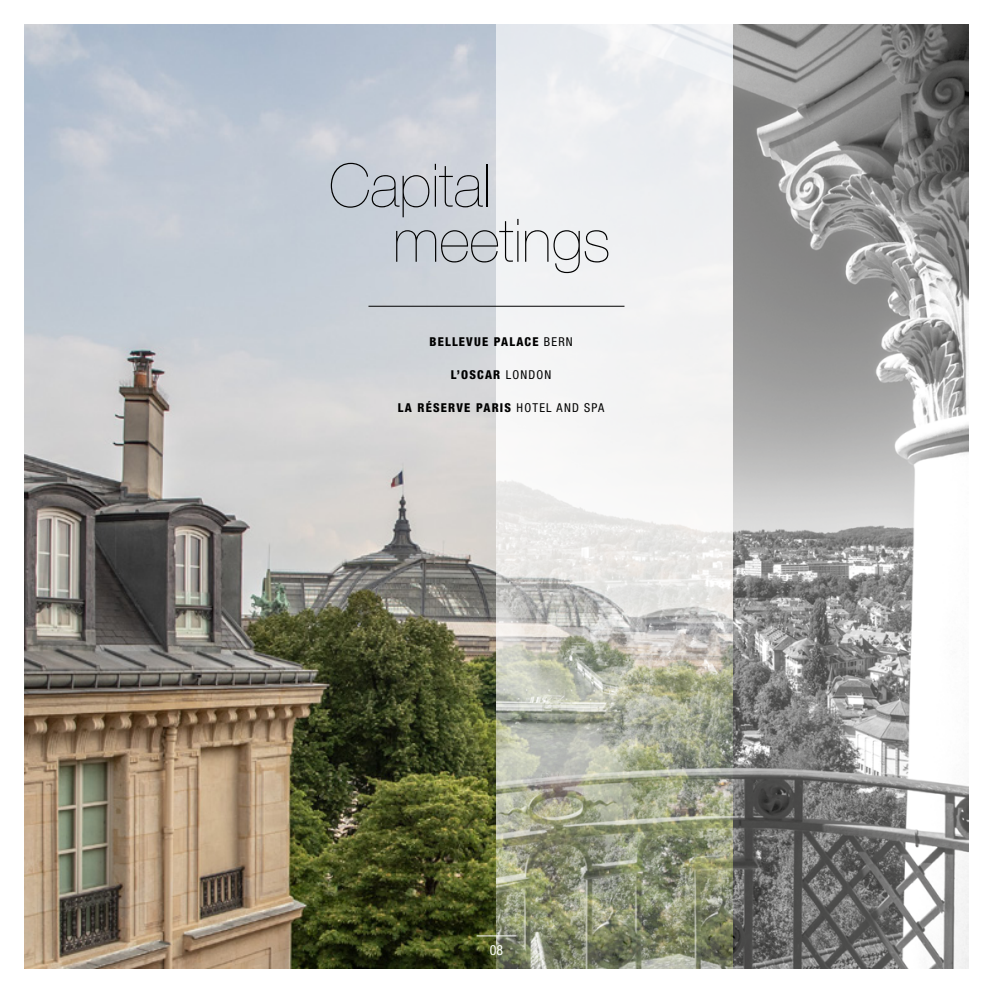
<style>
.page{position:relative;width:993px;height:993px;background:#fff}
.page>*{position:absolute;margin:0;border:0;box-sizing:border-box;transform-origin:0 0}
.t1{font:200 60.02px/54.9px "Helvetica Neue LT Std";color:#000}
.t2{font:condensed 14px "Helvetica Neue LT Std";color:#fff}
.t3{font:800 condensed 12.25px "Helvetica Neue LT Std";letter-spacing:.1em;color:#000}
.s1{font-weight:400}
</style>
<div class="page">
<img style="left:25px;top:25px;width:471px;height:942px">
<img style="left:496px;top:25px;width:471px;height:942px">
<hr style="left:476px;top:935px;width:40px;height:1px;background:#fff">
<hr style="left:368px;top:306px;width:256px;height:1px;background:#000">
<h1 class="t1" style="left:393px;top:158px;width:219px;text-indent:-63px">Capital meetings</h1>
<p class="t3" style="left:429px;top:334px;width:145px">BELLEVUE PALACE <span class="s1">BERN</span></p>
<p class="t3" style="left:451px;top:367px;width:102px">L’OSCAR <span class="s1">LONDON</span></p>
<p class="t3" style="left:398px;top:400px;width:208px">LA RÉSERVE PARIS <span class="s1">HOTEL AND SPA</span></p>
<p class="t2" style="left:489px;top:941px;width:15px">08</p>
</div>
